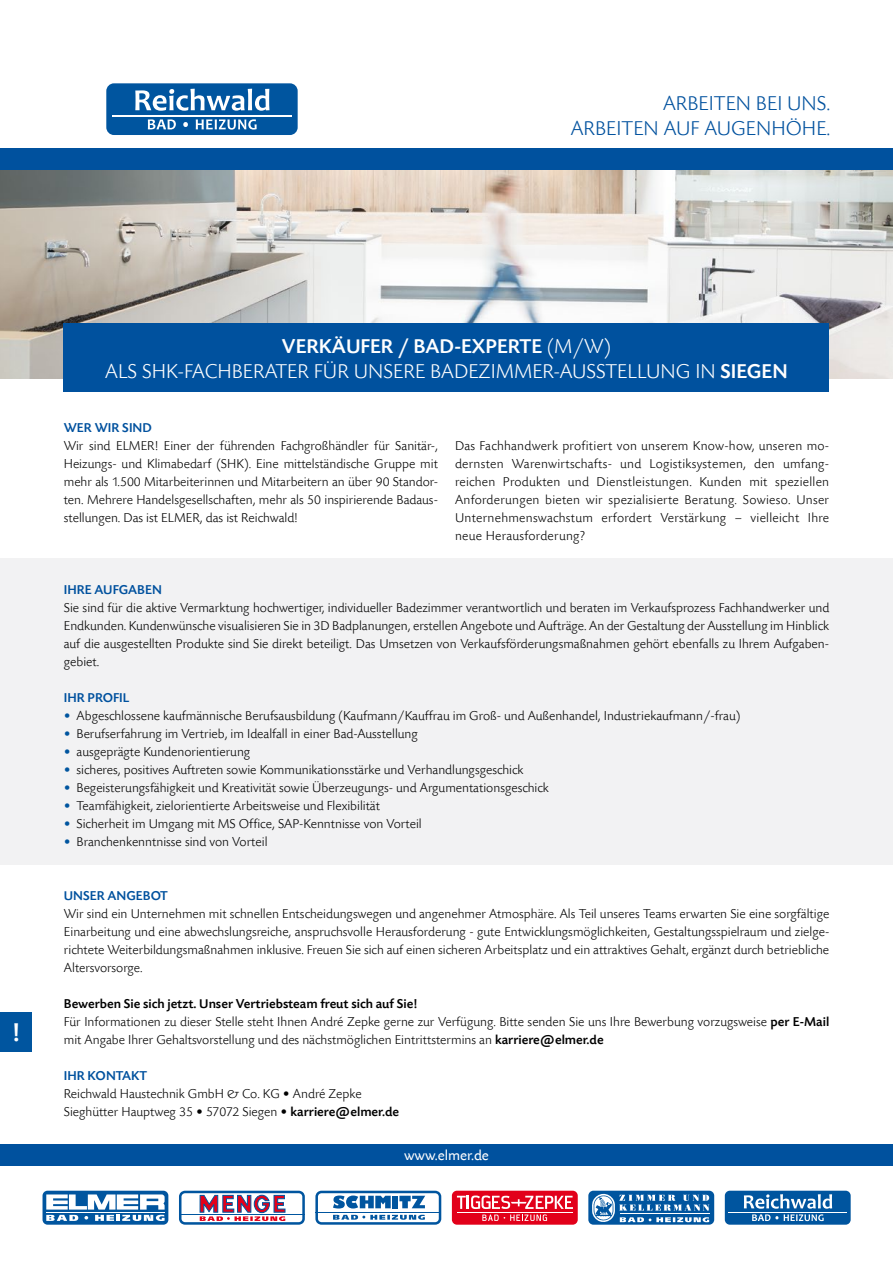
<style>
.page{position:relative;width:893px;height:1263px;background:#fff}
.page>*{position:absolute;margin:0;border:0;box-sizing:border-box;transform-origin:0 0}
.t1{font:500 27px "Today SB";color:#fff}
.t2{font:300 21px/25.2px "Today SB";color:#fff;text-align:center}
.t3{font:300 21px/25.2px "Today SB";color:#00519e;text-align:right}
.t4{font:15px "Today SB";color:#fff}
.t5{font:300 13.5px/18px "Today SB";color:#000;text-align:justify}
.t6{font:500 13.5px "Today SB";color:#000}
.t7{font:500 13.5px "Today SB";color:#00519e}
.s1{font-weight:500}
.s2{color:#00559f}
</style>
<div class="page">
<img style="left:0;top:170px;width:893px;height:208px">
<div style="left:0;top:1144px;width:893px;height:21px;background:#00519e"></div>
<div style="left:0;top:149px;width:893px;height:21px;background:#00519e"></div>
<div style="left:64px;top:323px;width:765px;height:69px;background:#00519e"></div>
<svg style="left:43px;top:1191px;width:125px;height:34px"></svg>
<hr style="left:46px;top:1211px;width:119px;height:1px;background:#fff">
<svg style="left:179px;top:1191px;width:126px;height:34px"></svg>
<svg style="left:315px;top:1191px;width:126px;height:34px"></svg>
<hr style="left:315px;top:1212px;width:126px;height:1px;background:#00559f">
<svg style="left:588px;top:1191px;width:126px;height:34px;background:#4180b7"></svg>
<hr style="left:620px;top:1213px;width:89px;height:1px;background:#fff">
<svg style="left:725px;top:1191px;width:126px;height:34px;background:#3477b2"></svg>
<svg style="left:452px;top:1191px;width:126px;height:34px;background:#e8394d"></svg>
<hr style="left:457px;top:1211px;width:116px;height:1px;background:#fff">
<svg style="left:106px;top:83px;width:192px;height:52px"></svg>
<div style="left:0;top:558px;width:893px;height:306px;background:#f2f2f3"></div>
<div style="left:0;top:1012px;width:32px;height:40px;background:#00559f"></div>
<h2 class="t3" style="left:571px;top:91px;width:261px">ARBEITEN BEI UNS.<br>ARBEITEN AUF AUGENHÖHE.</h2>
<h2 class="t2" style="left:105px;top:334px;width:684px"><span class="s1">VERKÄUFER / BAD-EXPERTE</span> (M/W)<br>ALS SHK-FACHBERATER FÜR UNSERE BADEZIMMER-AUSSTELLUNG IN <span class="s1">SIEGEN</span></h2>
<p class="t7" style="left:64px;top:420px;width:90px">WER WIR SIND</p>
<p class="t5" style="left:64px;top:437px;width:376px">Wir sind ELMER! Einer der führenden Fachgroßhändler für Sanitär-, Heizungs- und Klimabedarf (SHK). Eine mittelständische Gruppe mit mehr als 1.500 Mitarbeiterinnen und Mitarbeitern an über 90 Standor&shy;ten. Mehrere Handelsgesellschaften, mehr als 50 inspirierende Badaus&shy;stellungen. Das ist ELMER, das ist Reichwald!</p>
<p class="t5" style="left:455px;top:437px;width:376px">Das Fachhandwerk profitiert von unserem Know-how, unseren mo&shy;dernsten Warenwirtschafts- und Logistiksystemen, den umfang&shy;reichen Produkten und Dienstleistungen. Kunden mit speziellen Anforderungen bieten wir spezialisierte Beratung. Sowieso. Unser Unternehmenswachstum erfordert Verstärkung – vielleicht Ihre neue Herausforderung?</p>
<p class="t7" style="left:64px;top:582px;width:100px">IHRE AUFGABEN</p>
<p class="t5" style="left:64px;top:599px;width:767px">Sie sind für die aktive Vermarktung hochwertiger, individueller Badezimmer verantwortlich und beraten im Verkaufsprozess Fachhandwerker und Endkunden. Kundenwünsche visualisieren Sie in 3D Badplanungen, erstellen Angebote und Aufträge. An der Gestaltung der Ausstellung im Hinblick auf die ausgestellten Produkte sind Sie direkt beteiligt. Das Umsetzen von Verkaufsförderungsmaßnahmen gehört ebenfalls zu Ihrem Aufgaben&shy;gebiet.</p>
<p class="t7" style="left:64px;top:690px;width:67px">IHR PROFIL</p>
<p class="t5" style="left:64px;top:707px;width:678px"><span class="s2">•</span> Abgeschlossene kaufmännische Berufsausbildung (Kaufmann/Kauffrau im Groß- und Außenhandel, Industriekaufmann/-frau)</p>
<p class="t5" style="left:64px;top:725px;width:356px"><span class="s2">•</span> Berufserfahrung im Vertrieb, im Idealfall in einer Bad-Ausstellung</p>
<p class="t5" style="left:64px;top:743px;width:188px"><span class="s2">•</span> ausgeprägte Kundenorientierung</p>
<p class="t5" style="left:64px;top:761px;width:461px"><span class="s2">•</span> sicheres, positives Auftreten sowie Kommunikationsstärke und Verhandlungsgeschick</p>
<p class="t5" style="left:64px;top:779px;width:487px"><span class="s2">•</span> Begeisterungsfähigkeit und Kreativität sowie Überzeugungs- und Argumentationsgeschick</p>
<p class="t5" style="left:64px;top:797px;width:318px"><span class="s2">•</span> Teamfähigkeit, zielorientierte Arbeitsweise und Flexibilität</p>
<p class="t5" style="left:64px;top:815px;width:359px"><span class="s2">•</span> Sicherheit im Umgang mit MS Office, SAP-Kenntnisse von Vorteil</p>
<p class="t5" style="left:64px;top:833px;width:205px"><span class="s2">•</span> Branchenkenntnisse sind von Vorteil</p>
<p class="t7" style="left:64px;top:888px;width:106px">UNSER ANGEBOT</p>
<p class="t5" style="left:64px;top:905px;width:767px">Wir sind ein Unternehmen mit schnellen Entscheidungswegen und angenehmer Atmosphäre. Als Teil unseres Teams erwarten Sie eine sorgfältige Einarbeitung und eine abwechslungsreiche, anspruchsvolle Herausforderung - gute Entwicklungsmöglichkeiten, Gestaltungsspielraum und zielge&shy;richtete Weiterbildungsmaßnahmen inklusive. Freuen Sie sich auf einen sicheren Arbeitsplatz und ein attraktives Gehalt, ergänzt durch betriebliche Altersvorsorge.</p>
<p class="t6" style="left:64px;top:996px;width:355px">Bewerben Sie sich jetzt. Unser Vertriebsteam freut sich auf Sie!</p>
<p class="t5" style="left:64px;top:1013px;width:767px">Für Informationen zu dieser Stelle steht Ihnen André Zepke gerne zur Verfügung. Bitte senden Sie uns Ihre Bewerbung vorzugsweise <span class="s1">per E-Mail</span></p>
<h1 class="t1" style="left:12px;top:1018px;width:9px">!</h1>
<p class="t5" style="left:64px;top:1031px;width:541px">mit Angabe Ihrer Gehaltsvorstellung und des nächstmöglichen Eintrittstermins an <span class="s1">karriere@elmer.de</span></p>
<p class="t7" style="left:64px;top:1068px;width:85px">IHR KONTAKT</p>
<p class="t5" style="left:64px;top:1085px;width:337px">Reichwald Haustechnik GmbH &amp; Co. KG • André Zepke<br>Sieghütter Hauptweg 35 • 57072 Siegen • <span class="s1">karriere@elmer.de</span></p>
<p class="t4" style="left:404px;top:1147px;width:86px">www.elmer.de</p>
</div>
